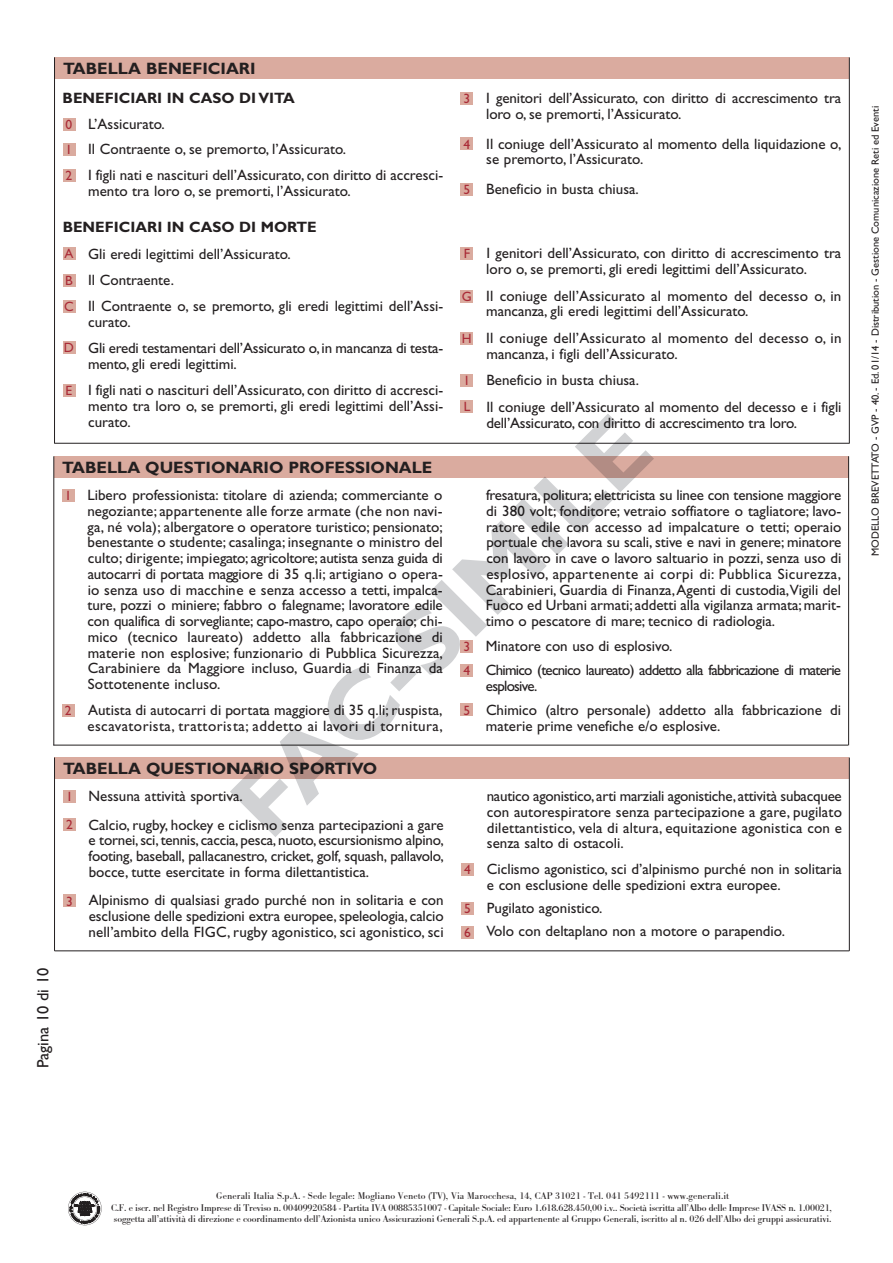
<style>
.page{position:relative;width:893px;height:1263px;background:#fff}
.page>*{position:absolute;margin:0;border:0;box-sizing:border-box;transform-origin:0 0}
.t1{font:700 16.5px "Gill Sans";color:#231f20}
.t2{font:16.5px "Gill Sans";color:#231f20}
.t3{font:15px/15.8px "Gill Sans";color:#231f20}
.t4{font:15px/15.8px "Gill Sans";letter-spacing:.02em;color:#231f20}
.t5{font:15px/24.5px "Gill Sans";letter-spacing:-.05em;color:#231f20}
.t6{font:13.5px/25.2px "Gill Sans";color:#aa2b37}
.t7{font:10.5px "Gill Sans";color:#231f20}
.t8{font:10.05px/11.6px "Generali AB";letter-spacing:-.01em;color:#231f20;text-align:center}
.s1{font-weight:700}
</style>
<div class="page">
<div style="left:55px;top:57px;width:794px;height:22px;background:#daab9f"></div>
<hr style="left:849px;top:57px;width:1px;height:386px;background:#231f20">
<hr style="left:54px;top:57px;width:1px;height:386px;background:#231f20">
<hr style="left:55px;top:443px;width:794px;height:1px;background:#231f20">
<div style="left:63px;top:118px;width:12px;height:13px;background:#daab9f"></div>
<div style="left:63px;top:143px;width:12px;height:13px;background:#daab9f"></div>
<div style="left:63px;top:169px;width:12px;height:12px;background:#daab9f"></div>
<div style="left:460px;top:92px;width:13px;height:13px;background:#daab9f"></div>
<div style="left:460px;top:137px;width:13px;height:13px;background:#daab9f"></div>
<div style="left:460px;top:183px;width:13px;height:13px;background:#daab9f"></div>
<div style="left:63px;top:247px;width:12px;height:13px;background:#daab9f"></div>
<div style="left:63px;top:274px;width:12px;height:13px;background:#daab9f"></div>
<div style="left:63px;top:300px;width:12px;height:13px;background:#daab9f"></div>
<div style="left:63px;top:341px;width:12px;height:12px;background:#daab9f"></div>
<div style="left:63px;top:384px;width:12px;height:12px;background:#daab9f"></div>
<div style="left:460px;top:247px;width:13px;height:13px;background:#daab9f"></div>
<div style="left:460px;top:290px;width:13px;height:12px;background:#daab9f"></div>
<div style="left:460px;top:332px;width:13px;height:13px;background:#daab9f"></div>
<div style="left:460px;top:374px;width:13px;height:13px;background:#daab9f"></div>
<div style="left:460px;top:400px;width:13px;height:13px;background:#daab9f"></div>
<div style="left:54px;top:456px;width:795px;height:22px;background:#daab9f"></div>
<div style="left:62px;top:489px;width:13px;height:13px;background:#daab9f"></div>
<div style="left:62px;top:704px;width:13px;height:13px;background:#daab9f"></div>
<hr style="left:848px;top:456px;width:1px;height:289px;background:#231f20">
<hr style="left:53px;top:456px;width:1px;height:289px;background:#231f20">
<hr style="left:53px;top:745px;width:795px;height:1px;background:#231f20">
<div style="left:55px;top:757px;width:794px;height:22px;background:#daab9f"></div>
<div style="left:63px;top:790px;width:13px;height:13px;background:#daab9f"></div>
<div style="left:63px;top:818px;width:13px;height:13px;background:#daab9f"></div>
<div style="left:63px;top:894px;width:13px;height:13px;background:#daab9f"></div>
<div style="left:461px;top:863px;width:13px;height:13px;background:#daab9f"></div>
<div style="left:461px;top:902px;width:13px;height:13px;background:#daab9f"></div>
<div style="left:461px;top:926px;width:13px;height:13px;background:#daab9f"></div>
<hr style="left:849px;top:757px;width:1px;height:194px;background:#231f20">
<hr style="left:54px;top:757px;width:1px;height:194px;background:#231f20">
<hr style="left:55px;top:950px;width:794px;height:1px;background:#231f20">
<svg style="left:68px;top:1192px;width:34px;height:33px"></svg>
<svg style="left:230px;top:414px;width:424px;height:423px"></svg>
<p class="t1" style="left:63px;top:58px;width:194px">TABELLA BENEFICIARI</p>
<p class="t3" style="left:88px;top:85px;width:357px;line-height:25.8px;text-indent:-26px"><span class="s1">BENEFICIARI IN CASO DI VITA<br></span>L’Assicurato.<br>Il Contraente o, se premorto, l’Assicurato.<br>I figli nati e nascituri dell’Assicurato, con diritto di accresci-</p>
<p class="t3" style="left:88px;top:183px;width:264px">mento tra loro o, se premorti, l’Assicurato.</p>
<p class="t3" style="left:88px;top:214px;width:357px;line-height:26.2px;text-indent:-26px"><span class="s1">BENEFICIARI IN CASO DI MORTE<br></span>Gli eredi legittimi dell’Assicurato.<br>Il Contraente.<br>Il Contraente o, se premorto, gli eredi legittimi dell’Assi-</p>
<p class="t3" style="left:88px;top:309px;width:357px;line-height:26.2px">curato.<br>Gli eredi testamentari dell’Assicurato o, in mancanza di testa-</p>
<p class="t3" style="left:88px;top:351px;width:357px;line-height:26.2px">mento, gli eredi legittimi.<br>I figli nati o nascituri dell’Assicurato, con diritto di accresci-</p>
<p class="t3" style="left:88px;top:398px;width:357px">mento tra loro o, se premorti, gli eredi legittimi dell’Assi&shy;curato.</p>
<p class="t6" style="left:66px;top:112px;width:8px;text-align:justify">0<br>1<br>2</p>
<p class="t6" style="left:65px;top:240px;width:11px;line-height:27.2px">A<br>B</p>
<p class="t6" style="left:64px;top:294px;width:11px">C</p>
<p class="t6" style="left:64px;top:335px;width:12px">D</p>
<p class="t6" style="left:66px;top:378px;width:8px">E</p>
<p class="t1" style="left:62px;top:457px;width:372px">TABELLA QUESTIONARIO PROFESSIONALE</p>
<p class="t3" style="left:87px;top:487px;width:357px;text-align:justify">Libero professionista: titolare di azienda; commerciante o negoziante; appartenente alle forze armate (che non navi&shy;ga, né vola); albergatore o operatore turistico; pensionato; benestante o studente; casalinga; insegnante o ministro del culto; dirigente; impiegato; agricoltore; autista senza guida di autocarri di portata maggiore di 35 q.li; artigiano o opera&shy;io senza uso di macchine e senza accesso a tetti, impalca&shy;ture, pozzi o miniere; fabbro o falegname; lavoratore edile con qualifica di sorvegliante; capo-mastro, capo operaio; chi&shy;mico (tecnico laureato) addetto alla fabbricazione di materie non esplosive; funzionario di Pubblica Sicurezza, Carabiniere da Maggiore incluso, Guardia di Finanza da Sottotenente incluso.</p>
<p class="t4" style="left:87px;top:702px;width:357px">Autista di autocarri di portata maggiore di 35 q.li; ruspista, escavatorista, trattorista; addetto ai lavori di tornitura,</p>
<p class="t6" style="left:65px;top:483px;width:8px">1</p>
<p class="t6" style="left:65px;top:698px;width:8px">2</p>
<p class="t1" style="left:63px;top:758px;width:316px">TABELLA QUESTIONARIO SPORTIVO</p>
<p class="t3" style="left:89px;top:782px;width:357px;line-height:28.5px">Nessuna attività sportiva.<br>Calcio, rugby, hockey e ciclismo senza partecipazioni a gare</p>
<p class="t3" style="left:89px;top:832px;width:357px;text-align:justify">e tornei,sci,tennis, caccia, pesca, nuoto, escursionismo alpino, footing, baseball, pallacanestro, cricket, golf, squash, pallavolo, bocce, tutte esercitate in forma dilettantistica.</p>
<p class="t3" style="left:89px;top:892px;width:357px;text-align:justify">Alpinismo di qualsiasi grado purché non in solitaria e con esclusione delle spedizioni extra europee, speleologia, calcio nell’ambito della FIGC, rugby agonistico, sci agonistico, sci</p>
<p class="t6" style="left:66px;top:783px;width:8px;line-height:27.9px">1<br>2</p>
<p class="t6" style="left:66px;top:888px;width:8px">3</p>
<p class="t2" style="left:34px;top:1068px;width:102px;rotate:-90deg">Pagina 10 di 10</p>
<p class="t6" style="left:463px;top:86px;width:8px">3</p>
<p class="t6" style="left:463px;top:131px;width:8px">4</p>
<p class="t6" style="left:463px;top:177px;width:8px">5</p>
<p class="t3" style="left:486px;top:90px;width:357px">I genitori dell’Assicurato, con diritto di accrescimento tra loro o, se premorti, l’Assicurato.</p>
<p class="t3" style="left:486px;top:136px;width:357px">Il coniuge dell’Assicurato al momento della liquidazione o, se premorto, l’Assicurato.</p>
<p class="t3" style="left:486px;top:182px;width:154px">Beneficio in busta chiusa.</p>
<p class="t6" style="left:464px;top:241px;width:8px">F</p>
<p class="t6" style="left:462px;top:284px;width:11px">G</p>
<p class="t6" style="left:462px;top:326px;width:11px">H</p>
<p class="t3" style="left:486px;top:246px;width:357px">I genitori dell’Assicurato, con diritto di accrescimento tra loro o, se premorti, gli eredi legittimi dell’Assicurato.</p>
<p class="t3" style="left:486px;top:288px;width:357px">Il coniuge dell’Assicurato al momento del decesso o, in mancanza, gli eredi legittimi dell’Assicurato.</p>
<p class="t3" style="left:486px;top:330px;width:357px">Il coniuge dell’Assicurato al momento del decesso o, in mancanza, i figli dell’Assicurato.</p>
<p class="t3" style="left:486px;top:367px;width:357px;line-height:26.5px">Beneficio in busta chiusa.<br>Il coniuge dell’Assicurato al momento del decesso e i figli</p>
<p class="t3" style="left:486px;top:415px;width:312px">dell’Assicurato, con diritto di accrescimento tra loro.</p>
<p class="t6" style="left:463px;top:635px;width:8px;line-height:23.9px">3<br>4</p>
<p class="t6" style="left:463px;top:697px;width:8px">5</p>
<p class="t3" style="left:486px;top:487px;width:357px;text-align:justify">fresatura, politura; elettricista su linee con tensione maggiore di 380 volt; fonditore; vetraio soffiatore o tagliatore; lavo&shy;ratore edile con accesso ad impalcature o tetti; operaio portuale che lavora su scali, stive e navi in genere; minatore con lavoro in cave o lavoro saltuario in pozzi, senza uso di esplosivo, appartenente ai corpi di: Pubblica Sicurezza, Carabinieri, Guardia di Finanza,Agenti di custodia,Vigili del Fuoco ed Urbani armati; addetti alla vigilanza armata;marit&shy;timo o pescatore di mare; tecnico di radiologia.</p>
<p class="t5" style="left:486px;top:633px;width:357px">Minatore con uso di esplosivo.<br>Chimico (tecnico laureato) addetto alla fabbricazione di materie</p>
<p class="t3" style="left:486px;top:674px;width:357px;line-height:24.5px">esplosive.<br>Chimico (altro personale) addetto alla fabbricazione di</p>
<p class="t3" style="left:486px;top:718px;width:236px">materie prime venefiche e/o esplosive.</p>
<p class="t6" style="left:464px;top:857px;width:8px">4</p>
<p class="t6" style="left:464px;top:896px;width:8px;line-height:24.2px">5<br>6</p>
<p class="t3" style="left:487px;top:788px;width:357px;text-align:justify">nautico agonistico, arti marziali agonistiche, attività subacquee con autorespiratore senza partecipazione a gare, pugilato dilettantistico, vela di altura, equitazione agonistica con e senza salto di ostacoli.</p>
<p class="t3" style="left:487px;top:861px;width:357px">Ciclismo agonistico, sci d’alpinismo purché non in solitaria e con esclusione delle spedizioni extra europee.</p>
<p class="t3" style="left:487px;top:896px;width:300px;line-height:23.4px">Pugilato agonistico.<br>Volo con deltaplano non a motore o parapendio.</p>
<p class="t7" style="left:869px;top:556px;width:451px;rotate:-90deg">MODELLO BREVETTATO - GVP - 40. - Ed. 01/14 - Distribution - Gestione Comunicazione Reti ed Eventi</p>
<p class="t8" style="left:111px;top:1190px;width:722px">Generali Italia S.p.A. - Sede legale: Mogliano Veneto (TV), Via Marocchesa, 14, CAP 31021 - Tel. 041 5492111 - www.generali.it<br>C.F. e iscr. nel Registro Imprese di Treviso n. 00409920584 - Partita IVA 00885351007 - Capitale Sociale: Euro 1.618.628.450,00 i.v.. Società iscritta all’Albo delle Imprese IVASS n. 1.00021, soggetta all’attività di direzione e coordinamento dell’Azionista unico Assicurazioni Generali S.p.A. ed appartenente al Gruppo Generali, iscritto al n. 026 dell’Albo dei gruppi assicurativi.</p>
</div>
